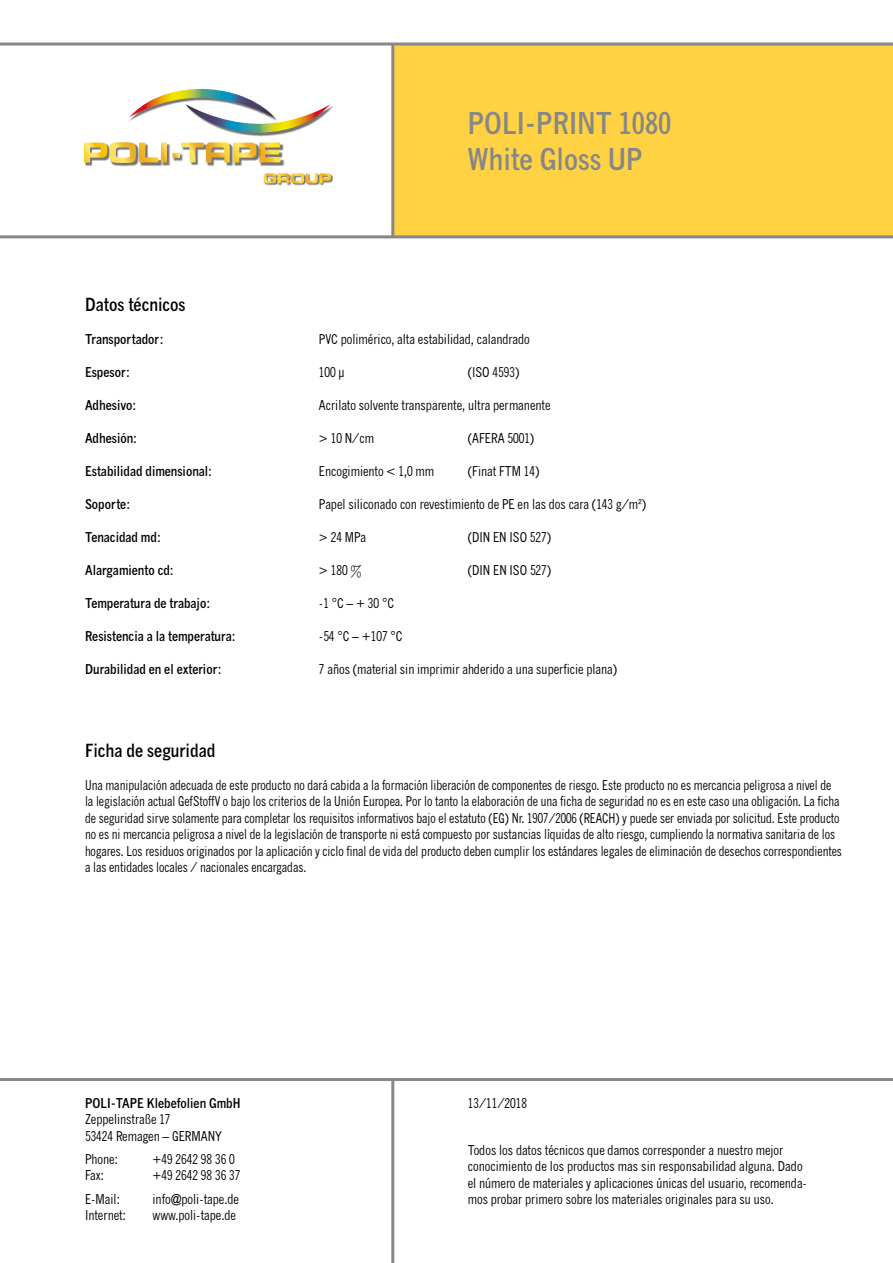
<style>
.page{position:relative;width:893px;height:1263px;background:#fff}
.page>*{position:absolute;margin:0;border:0;box-sizing:border-box;transform-origin:0 0}
.t1{font:700 condensed 30px/36px "News Gothic MT Pro";color:#878787}
.t2{font:700 condensed 18px "News Gothic MT Pro";color:#000}
.t3{font:condensed 13.5px/16.5px "News Gothic MT Pro";color:#000;scale:.95 1}
.t4{font:condensed 13.5px/16.5px "News Gothic MT Pro";color:#000}
.t5{font:700 condensed 13.5px "News Gothic MT Pro";color:#000}
</style>
<div class="page">
<div style="left:393px;top:44px;width:500px;height:193px;background:#ffd244"></div>
<hr style="left:0;top:235px;width:893px;height:3px;background:#878787">
<hr style="left:0;top:43px;width:893px;height:3px;background:#878787">
<hr style="left:391px;top:44px;width:3px;height:193px;background:#878787">
<hr style="left:0;top:1078px;width:893px;height:3px;background:#878787">
<hr style="left:391px;top:1079px;width:3px;height:184px;background:#878787">
<svg style="left:264px;top:173px;width:69px;height:13px"></svg>
<img style="left:85px;top:143px;width:86px;height:24px">
<svg style="left:84px;top:142px;width:83px;height:21px"></svg>
<img style="left:189px;top:144px;width:95px;height:22px">
<svg style="left:173px;top:142px;width:107px;height:20px"></svg>
<img style="left:235px;top:106px;width:99px;height:30px">
<svg style="left:129px;top:89px;width:202px;height:44px"></svg>
<h1 class="t1" style="left:468px;top:105px;width:205px">POLI-PRINT 1080<br>White Gloss UP</h1>
<h2 class="t2" style="left:85px;top:293px;width:102px">Datos técnicos</h2>
<p class="t5" style="left:85px;top:331px;width:80px">Transportador:</p>
<p class="t4" style="left:319px;top:331px;width:212px">PVC polimérico, alta estabilidad, calandrado</p>
<p class="t5" style="left:85px;top:364px;width:46px">Espesor:</p>
<p class="t4" style="left:319px;top:364px;width:27px">100 μ</p>
<p class="t4" style="left:468px;top:364px;width:53px">(ISO 4593)</p>
<p class="t5" style="left:85px;top:397px;width:53px">Adhesivo:</p>
<p class="t4" style="left:319px;top:397px;width:233px">Acrilato solvente transparente, ultra permanente</p>
<p class="t5" style="left:85px;top:430px;width:54px">Adhesión:</p>
<p class="t4" style="left:319px;top:430px;width:57px">&gt; 10 N/cm</p>
<p class="t4" style="left:468px;top:430px;width:68px">(AFERA 5001)</p>
<p class="t5" style="left:85px;top:463px;width:128px">Estabilidad dimensional:</p>
<p class="t4" style="left:319px;top:463px;width:117px">Encogimiento &lt; 1,0 mm</p>
<p class="t4" style="left:468px;top:463px;width:73px">(Finat FTM 14)</p>
<p class="t5" style="left:85px;top:496px;width:47px">Soporte:</p>
<p class="t4" style="left:319px;top:496px;width:329px">Papel siliconado con revestimiento de PE en las dos cara (143 g/m²)</p>
<p class="t5" style="left:85px;top:529px;width:77px">Tenacidad md:</p>
<p class="t4" style="left:319px;top:529px;width:49px">&gt; 24 MPa</p>
<p class="t4" style="left:468px;top:529px;width:85px">(DIN EN ISO 527)</p>
<p class="t5" style="left:85px;top:562px;width:90px">Alargamiento cd:</p>
<p class="t4" style="left:319px;top:562px;width:44px">&gt; 180 %</p>
<p class="t4" style="left:468px;top:562px;width:85px">(DIN EN ISO 527)</p>
<p class="t5" style="left:85px;top:595px;width:127px">Temperatura de trabajo:</p>
<p class="t4" style="left:319px;top:595px;width:77px">-1 °C – + 30 °C</p>
<p class="t5" style="left:85px;top:628px;width:152px">Resistencia a la temperatura:</p>
<p class="t4" style="left:319px;top:628px;width:85px">-54 °C – +107 °C</p>
<p class="t5" style="left:85px;top:661px;width:138px">Durabilidad en el exterior:</p>
<p class="t4" style="left:319px;top:661px;width:300px">7 años (material sin imprimir ahderido a una superficie plana)</p>
<h2 class="t2" style="left:85px;top:739px;width:132px">Ficha de seguridad</h2>
<p class="t3" style="left:85px;top:776px;width:798px">Una manipulación adecuada de este producto no dará cabida a la formación liberación de componentes de riesgo. Este producto no es mercancia peligrosa a nivel de la legislación actual GefStoffV o bajo los criterios de la Unión Europea. Por lo tanto la elaboración de una ficha de seguridad no es en este caso una obligación. La ficha de seguridad sirve solamente para completar los requisitos informativos bajo el estatuto (EG) Nr. 1907/2006 (REACH) y puede ser enviada por solicitud. Este producto no es ni mercancia peligrosa a nivel de la legislación de transporte ni está compuesto por sustancias líquidas de alto riesgo, cumpliendo la normativa sanitaria de los hogares. Los residuos originados por la aplicación y ciclo final de vida del producto deben cumplir los estándares legales de eliminación de desechos correspondientes a las entidades locales / nacionales encargadas.</p>
<p class="t5" style="left:85px;top:1095px;width:157px">POLI-TAPE Klebefolien GmbH</p>
<p class="t4" style="left:85px;top:1111px;width:138px">Zeppelinstraße 17<br>53424 Remagen – GERMANY</p>
<p class="t4" style="left:85px;top:1151px;width:34px">Phone:</p>
<p class="t4" style="left:153px;top:1151px;width:84px">+49 2642 98 36 0</p>
<p class="t4" style="left:85px;top:1167px;width:20px">Fax:</p>
<p class="t4" style="left:153px;top:1167px;width:89px">+49 2642 98 36 37</p>
<p class="t4" style="left:85px;top:1190px;width:36px">E-Mail:</p>
<p class="t4" style="left:153px;top:1190px;width:88px">info@poli-tape.de</p>
<p class="t4" style="left:85px;top:1207px;width:42px">Internet:</p>
<p class="t4" style="left:153px;top:1207px;width:85px">www.poli-tape.de</p>
<p class="t4" style="left:468px;top:1095px;width:61px">13/11/2018</p>
<p class="t4" style="left:468px;top:1142px;width:341px">Todos los datos técnicos que damos corresponder a nuestro mejor conocimiento de los productos mas sin responsabilidad alguna. Dado el número de materiales y aplicaciones únicas del usuario, recomenda&shy;mos probar primero sobre los materiales originales para su uso.</p>
</div>
